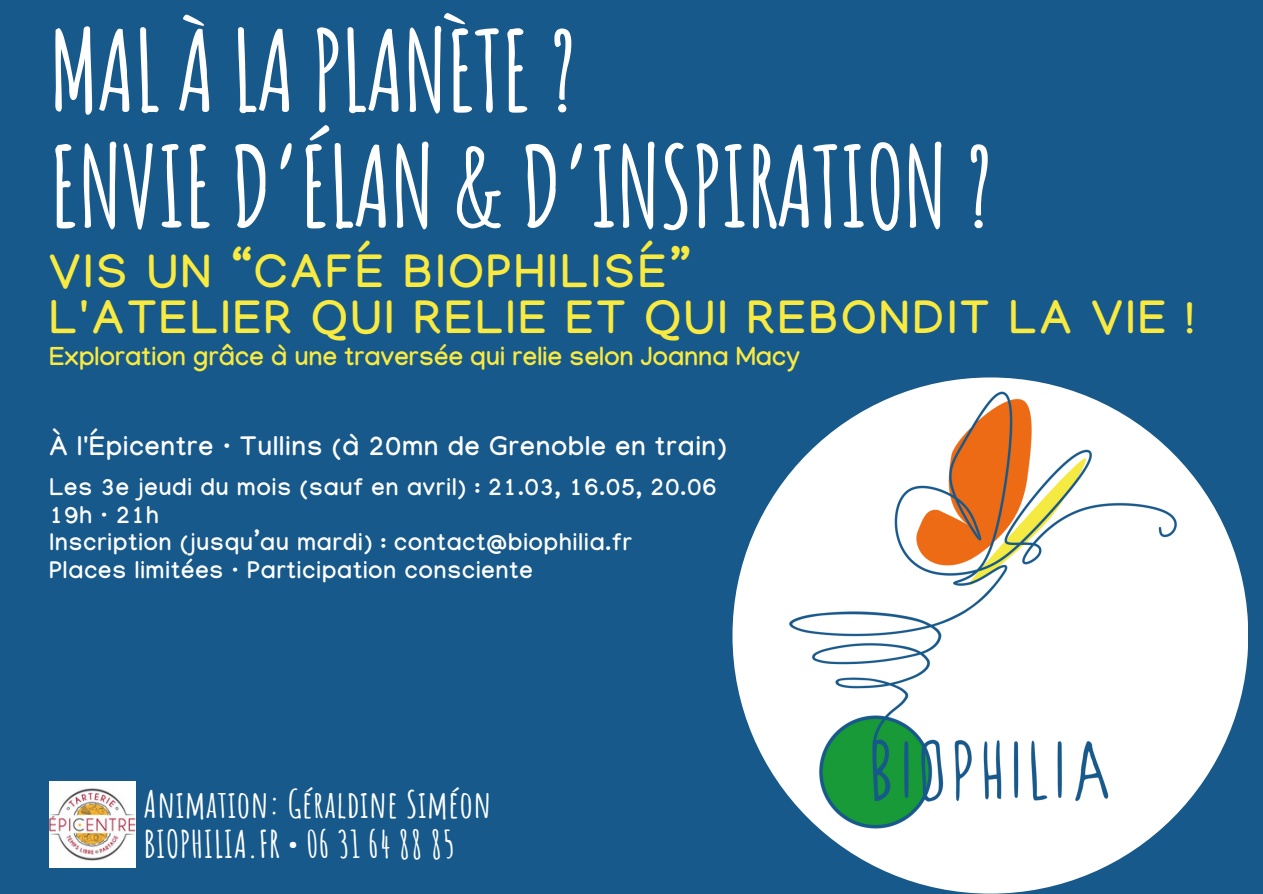
<style>
.page{position:relative;width:1263px;height:894px;background:#fff}
.page>*{position:absolute;margin:0;border:0;box-sizing:border-box;transform-origin:0 0}
.t1{font:700 110.4px "Amatic SC";letter-spacing:-.02em;color:#fff}
.t2{font:700 46.5px/46.2px "Manjari";letter-spacing:.08em;color:#f8ea41}
.t3{font:700 37.2px/40.8px "Amatic SC";letter-spacing:.015em;color:#fff}
.t4{font:700 26.7px "Manjari";letter-spacing:.045em;color:#fff}
.t5{font:700 25.8px "Manjari";letter-spacing:.01em;color:#f8ea41}
.t6{font:700 23.85px "Manjari";letter-spacing:.045em;color:#fff}
.s1{font-family:"Noto Sans"}
</style>
<div class="page">
<div style="left:0;top:0;width:1263px;height:893px;background:#17598a"></div>
<img style="left:50px;top:781px;width:85px;height:86px">
<img style="left:732px;top:377px;width:516px;height:516px">
<h2 class="t1" style="left:49px;top:0;width:529px">MAL À LA PLANÈTE ?</h2>
<p class="t1" style="left:49px;top:115px;width:946px">ENVIE D’ÉLAN &amp; D’INSPIRATION ?</p>
<h4 class="t2" style="left:49px;top:256px;width:1146px">VIS UN “CAFÉ BIOPHILISÉ”<br>L'ATELIER QUI RELIE ET QUI REBONDIT LA VIE !</h4>
<h4 class="t5" style="left:49px;top:346px;width:752px">Exploration grâce à une traversée qui relie selon Joanna Macy</h4>
<p class="t4" style="left:49px;top:435px;width:679px">À l'Épicentre <span class="s1">⸱</span> Tullins (à 20mn de Grenoble en train)</p>
<p class="t6" style="left:49px;top:477px;width:668px">Les 3e jeudi du mois (sauf en avril) : 21.03, 16.05, 20.06</p>
<p class="t6" style="left:49px;top:505px;width:111px">19h <span class="s1">⸱</span> 21h</p>
<p class="t6" style="left:49px;top:532px;width:584px">Inscription (jusqu’au mardi) : contact@biophilia.fr</p>
<p class="t6" style="left:49px;top:560px;width:485px">Places limitées <span class="s1">⸱</span> Participation consciente</p>
<h3 class="t3" style="left:144px;top:782px;width:349px">Animation: Géraldine Siméon<br>BIOPHILIA.FR <span class="s1">⸱</span> 06 31 64 88 85</h3>
</div>
